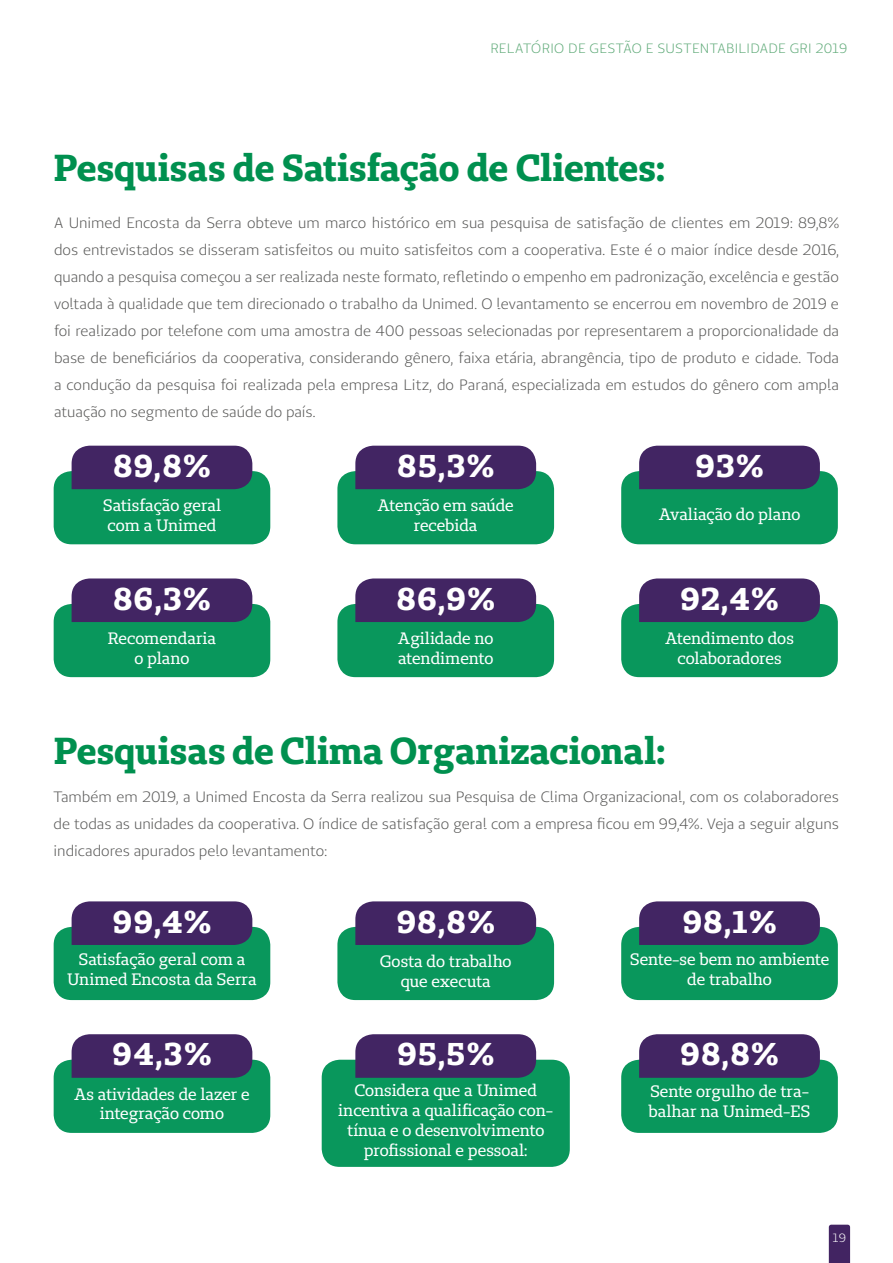
<style>
.page{position:relative;width:893px;height:1263px;background:#fff}
.page>*{position:absolute;margin:0;border:0;box-sizing:border-box;transform-origin:0 0}
.t1{font:700 37.5px "Unimed Slab";letter-spacing:-.005em;color:#00904f}
.t2{font:700 31.5px "Unimed Slab";letter-spacing:.05em;color:#fff}
.t3{font:16.5px/19.8px "Unimed Slab";letter-spacing:-.005em;color:#fff;text-align:center}
.t4{font:15px/27px "Unimed Sans";color:#575756;text-align:justify}
.t5{font:13.5px "Unimed Sans";letter-spacing:.02em;color:#60aa79}
.t6{font:12px "Unimed Sans";color:#fff}
</style>
<div class="page">
<svg style="left:829px;top:1225px;width:21px;height:38px"></svg>
<div style="left:54px;top:471px;width:216px;height:73px;background:#09975c;border-radius:18px"></div>
<div style="left:54px;top:927px;width:216px;height:73px;background:#09975c;border-radius:18px"></div>
<div style="left:54px;top:604px;width:216px;height:73px;background:#09975c;border-radius:18px"></div>
<div style="left:54px;top:1060px;width:216px;height:73px;background:#09975c;border-radius:18px"></div>
<div style="left:337px;top:471px;width:217px;height:73px;background:#09975c;border-radius:18px"></div>
<div style="left:337px;top:927px;width:217px;height:73px;background:#09975c;border-radius:18px"></div>
<div style="left:337px;top:604px;width:217px;height:73px;background:#09975c;border-radius:18px"></div>
<div style="left:322px;top:1060px;width:248px;height:107px;background:#09975c;border-radius:18px"></div>
<div style="left:621px;top:471px;width:217px;height:73px;background:#09975c;border-radius:18px"></div>
<div style="left:621px;top:927px;width:217px;height:73px;background:#09975c;border-radius:18px"></div>
<div style="left:621px;top:604px;width:217px;height:73px;background:#09975c;border-radius:18px"></div>
<div style="left:621px;top:1060px;width:217px;height:73px;background:#09975c;border-radius:18px"></div>
<div style="left:72px;top:446px;width:180px;height:43px;background:#422563"></div>
<div style="left:72px;top:901px;width:180px;height:44px;background:#422563"></div>
<div style="left:72px;top:578px;width:180px;height:44px;background:#422563"></div>
<div style="left:72px;top:1034px;width:180px;height:44px;background:#422563"></div>
<div style="left:355px;top:446px;width:181px;height:43px;background:#422563"></div>
<div style="left:355px;top:901px;width:181px;height:44px;background:#422563"></div>
<div style="left:355px;top:578px;width:181px;height:44px;background:#422563"></div>
<svg style="left:355px;top:1034px;width:181px;height:44px;background:#452b66"></svg>
<div style="left:639px;top:446px;width:181px;height:43px;background:#422563"></div>
<div style="left:639px;top:901px;width:181px;height:44px;background:#422563"></div>
<div style="left:639px;top:578px;width:181px;height:44px;background:#422563"></div>
<svg style="left:639px;top:1034px;width:181px;height:44px;background:#452b66"></svg>
<p class="t5" style="left:490px;top:39px;width:359px">RELATÓRIO DE GESTÃO E SUSTENTABILIDADE GRI 2019</p>
<h1 class="t1" style="left:54px;top:143px;width:613px">Pesquisas de Satisfação de Clientes:</h1>
<p class="t4" style="left:54px;top:209px;width:787px">A Unimed Encosta da Serra obteve um marco histórico em sua pesquisa de satisfação de clientes em 2019: 89,8% dos entrevistados se disseram satisfeitos ou muito satisfeitos com a cooperativa. Este é o maior índice desde 2016, quando a pesquisa começou a ser realizada neste formato, refletindo o empenho em padronização, excelência e gestão voltada à qualidade que tem direcionado o trabalho da Unimed. O levantamento se encerrou em novembro de 2019 e foi realizado por telefone com uma amostra de 400 pessoas selecionadas por representarem a proporcionalidade da base de beneficiários da cooperativa, considerando gênero, faixa etária, abrangência, tipo de produto e cidade. Toda a condução da pesquisa foi realizada pela empresa Litz, do Paraná, especializada em estudos do gênero com ampla atuação no segmento de saúde do país.</p>
<h2 class="t2" style="left:113px;top:445px;width:99px">89,8%</h2>
<h2 class="t2" style="left:398px;top:445px;width:98px">85,3%</h2>
<h2 class="t2" style="left:696px;top:445px;width:69px">93%</h2>
<p class="t3" style="left:103px;top:495px;width:120px;text-align:left">Satisfação geral com a Unimed</p>
<p class="t3" style="left:378px;top:495px;width:138px">Atenção em saúde recebida</p>
<p class="t3" style="left:659px;top:504px;width:143px">Avaliação do plano</p>
<h2 class="t2" style="left:113px;top:578px;width:99px">86,3%</h2>
<h2 class="t2" style="left:397px;top:578px;width:99px">86,9%</h2>
<h2 class="t2" style="left:681px;top:578px;width:99px">92,4%</h2>
<p class="t3" style="left:108px;top:628px;width:110px">Recomendaria o plano</p>
<p class="t3" style="left:398px;top:628px;width:97px;text-align:left">Agilidade no atendimento</p>
<p class="t3" style="left:665px;top:628px;width:130px">Atendimento dos colaboradores</p>
<h1 class="t1" style="left:54px;top:726px;width:613px">Pesquisas de Clima Organizacional:</h1>
<p class="t4" style="left:54px;top:783px;width:787px">Também em 2019, a Unimed Encosta da Serra realizou sua Pesquisa de Clima Organizacional, com os colaboradores de todas as unidades da cooperativa. O índice de satisfação geral com a empresa ficou em 99,4%. Veja a seguir alguns indicadores apurados pelo levantamento:</p>
<h2 class="t2" style="left:113px;top:901px;width:100px">99,4%</h2>
<h2 class="t2" style="left:397px;top:901px;width:99px">98,8%</h2>
<h2 class="t2" style="left:683px;top:901px;width:95px">98,1%</h2>
<p class="t3" style="left:67px;top:949px;width:191px">Satisfação geral com a<br>Unimed Encosta da Serra</p>
<p class="t3" style="left:380px;top:951px;width:133px">Gosta do trabalho que executa</p>
<p class="t3" style="left:630px;top:949px;width:201px">Sente-se bem no ambiente de trabalho</p>
<h2 class="t2" style="left:113px;top:1033px;width:100px">94,3%</h2>
<h2 class="t2" style="left:397px;top:1033px;width:98px">95,5%</h2>
<h2 class="t2" style="left:681px;top:1033px;width:99px">98,8%</h2>
<p class="t3" style="left:74px;top:1084px;width:177px">As atividades de lazer e integração como</p>
<p class="t3" style="left:338px;top:1080px;width:216px">Considera que a Unimed incentiva a qualificação con&shy;tínua e o desenvolvimento profissional e pessoal:</p>
<p class="t3" style="left:649px;top:1081px;width:163px;text-align:left">Sente orgulho de tra&shy;balhar na Unimed-ES</p>
<p class="t6" style="left:833px;top:1230px;width:15px">19</p>
</div>
